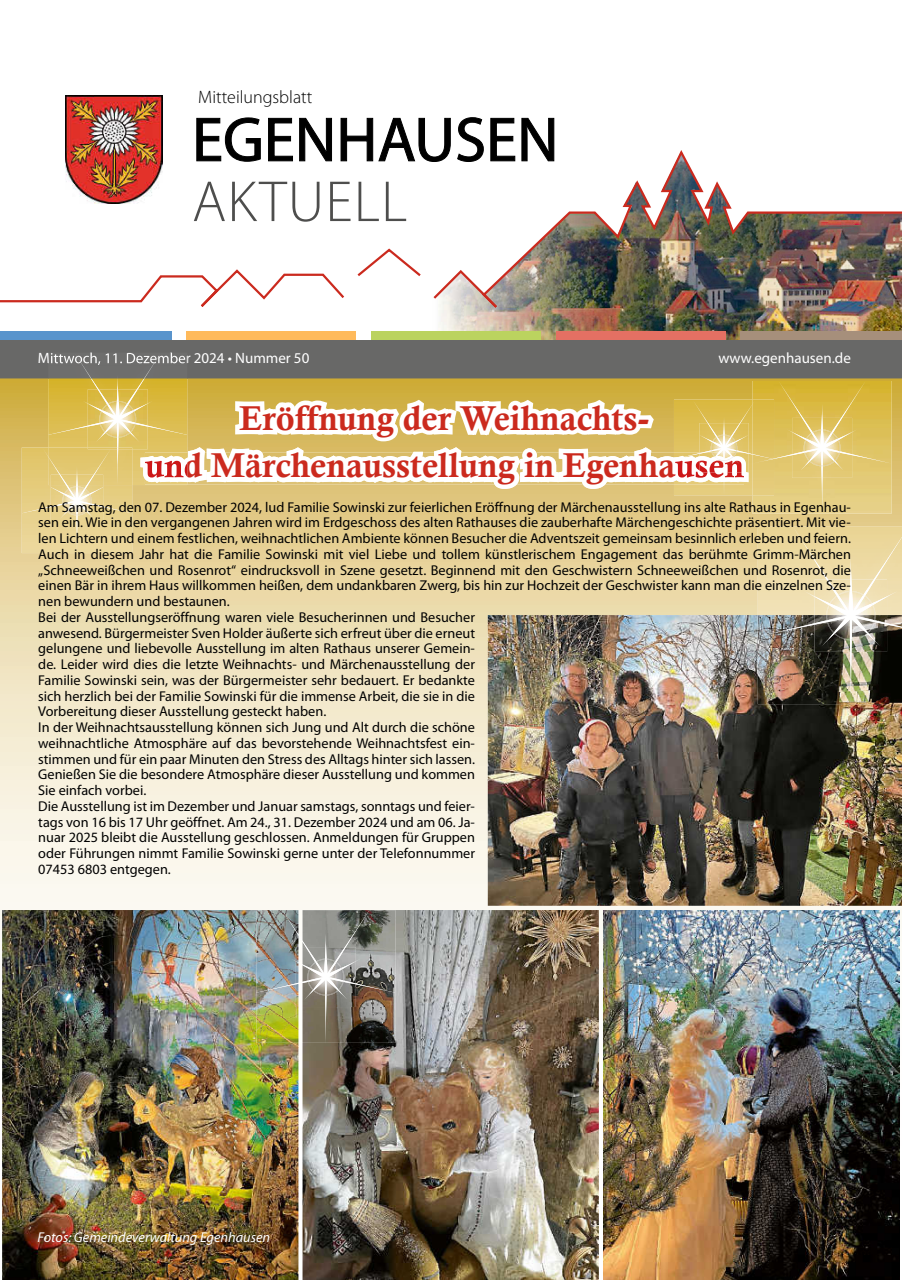
<style>
.page{position:relative;width:902px;height:1280px;background:#fff}
.page>*{position:absolute;margin:0;border:0;box-sizing:border-box;transform-origin:0 0}
.t1{font:63px "Myriad Pro";color:#000}
.t2{font:300 58.35px "Myriad Pro";letter-spacing:.02em;color:#4e4e4d}
.t3{font:34.5px/47.5px "Calis MT Bol";color:#cb2a1e;text-align:center}
.t4{font:300 18px "Myriad Pro";color:#000}
.t5{font:15px "Myriad Pro";color:#fff}
.t6{font:14.25px/15.8px "Myriad Pro";color:#000}
.t7{font:italic 14.25px "Myriad Pro";color:#fff}
</style>
<div class="page">
<svg style="left:0;top:749px;width:901px;height:531px"></svg>
<img style="left:487px;top:749px;width:414px;height:157px">
<img style="left:2px;top:910px;width:296px;height:370px">
<img style="left:302px;top:910px;width:296px;height:370px">
<img style="left:603px;top:910px;width:296px;height:370px">
<img style="left:255px;top:910px;width:141px;height:134px">
<img style="left:296px;top:947px;width:60px;height:60px">
<img style="left:307px;top:962px;width:1px;height:18px">
<img style="left:308px;top:959px;width:36px;height:36px">
<img style="left:308px;top:962px;width:7px;height:18px">
<img style="left:0;top:95px;width:901px;height:654px">
<img style="left:827px;top:591px;width:47px;height:49px">
<p class="t4" style="left:198px;top:87px;width:116px">Mitteilungsblatt</p>
<h1 class="t1" style="left:192px;top:101px;width:368px">EGENHAUSEN</h1>
<h2 class="t2" style="left:192px;top:170px;width:217px">AKTUELL</h2>
<p class="t5" style="left:718px;top:349px;width:134px">www.egenhausen.de</p>
<h3 class="t3" style="left:145px;top:394px;width:600px">Eröffnung der Weihnachts-<br>und Märchenausstellung in Egenhausen</h3>
<p class="t6" style="left:38px;top:499px;width:814px">Am Samstag, den 07. Dezember 2024, lud Familie Sowinski zur feierlichen Eröffnung der Märchenausstellung ins alte Rathaus in Egenhau&shy;sen ein. Wie in den vergangenen Jahren wird im Erdgeschoss des alten Rathauses die zauberhafte Märchengeschichte präsentiert. Mit vie&shy;len Lichtern und einem festlichen, weihnachtlichen Ambiente können Besucher die Adventszeit gemeinsam besinnlich erleben und feiern.<br>Auch in diesem Jahr hat die Familie Sowinski mit viel Liebe und tollem künstlerischem Engagement das berühmte Grimm-Märchen „Schneeweißchen und Rosenrot“ eindrucksvoll in Szene gesetzt. Beginnend mit den Geschwistern Schneeweißchen und Rosenrot, die einen Bär in ihrem Haus willkommen heißen, dem undankbaren Zwerg, bis hin zur Hochzeit der Geschwister kann man die einzelnen Sze&shy;nen bewundern und bestaunen.<br>Bei der Ausstellungseröffnung waren viele Besucherinnen und Besucher<br>anwesend. Bürgermeister Sven Holder äußerte sich erfreut über die erneut<br>gelungene und liebevolle Ausstellung im alten Rathaus unserer Gemein-<br>de. Leider wird dies die letzte Weihnachts- und Märchenausstellung der<br>Familie Sowinski sein, was der Bürgermeister sehr bedauert. Er bedankte<br>sich herzlich bei der Familie Sowinski für die immense Arbeit, die sie in die<br>Vorbereitung dieser Ausstellung gesteckt haben.<br>In der Weihnachtsausstellung können sich Jung und Alt durch die schöne<br>weihnachtliche Atmosphäre auf das bevorstehende Weihnachtsfest ein-<br>stimmen und für ein paar Minuten den Stress des Alltags hinter sich lassen.<br>Genießen Sie die besondere Atmosphäre dieser Ausstellung und kommen<br>Sie einfach vorbei.<br>Die Ausstellung ist im Dezember und Januar samstags, sonntags und feier-<br>tags von 16 bis 17 Uhr geöffnet. Am 24., 31. Dezember 2024 und am 06. Ja-<br>nuar 2025 bleibt die Ausstellung geschlossen. Anmeldungen für Gruppen<br>oder Führungen nimmt Familie Sowinski gerne unter der Telefonnummer<br>07453 6803 entgegen.</p>
<p class="t7" style="left:38px;top:1228px;width:234px">Fotos: Gemeindeverwaltung Egenhausen</p>
</div>
